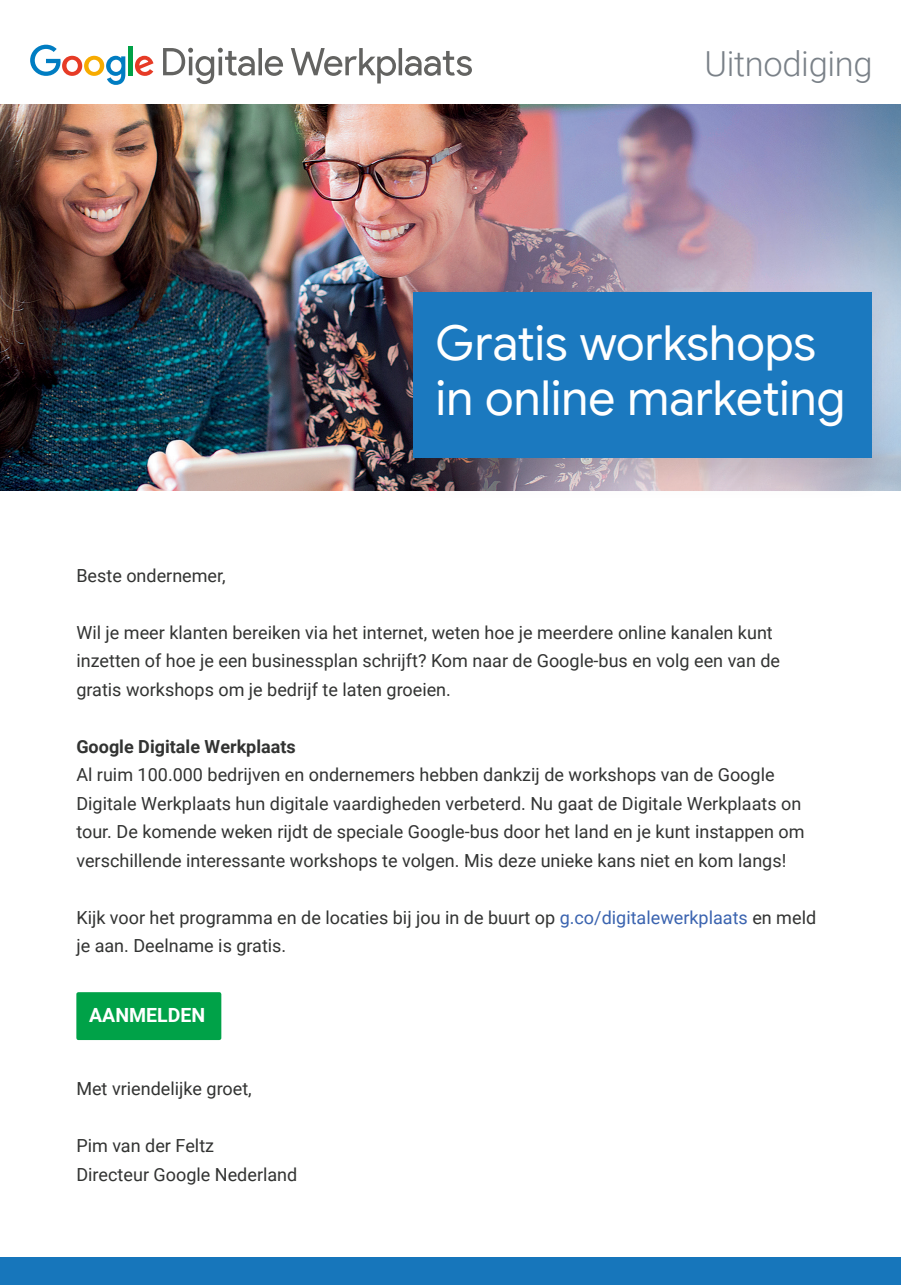
<style>
.page{position:relative;width:901px;height:1285px;background:#fff}
.page>*{position:absolute;margin:0;border:0;box-sizing:border-box;transform-origin:0 0}
.t1{font:48.15px "Google Sans";color:#fff}
.t2{font:300 34.5px "Roboto";letter-spacing:-.01em;color:#7a8188}
.t3{font:700 19.5px "Roboto";color:#fff}
.t4{font:18px/28.5px "Roboto";color:#323332}
.t5{font:700 18px "Roboto";color:#323332}
.s1{color:#3a63af}
</style>
<div class="page">
<div style="left:76px;top:991px;width:145px;height:48px;background:#00a248;border-radius:2px"></div>
<div style="left:0;top:1257px;width:900px;height:27px;background:#1776bb"></div>
<img style="left:0;top:105px;width:900px;height:385px">
<svg style="left:30px;top:45px;width:95px;height:40px"></svg>
<div style="left:128px;top:46px;width:5px;height:29px;background:#00a147"></div>
<svg style="left:135px;top:56px;width:18px;height:20px"></svg>
<svg style="left:163px;top:48px;width:308px;height:36px"></svg>
<div style="left:383px;top:278px;width:517px;height:225px;background:#231f20;opacity:.15"></div>
<div style="left:413px;top:292px;width:458px;height:166px;background:#1b79bf"></div>
<p class="t2" style="left:704px;top:39px;width:170px">Uitnodiging</p>
<p class="t4" style="left:76px;top:560px;width:151px">Beste ondernemer,</p>
<p class="t1" style="left:435px;top:313px;width:382px">Gratis workshops</p>
<p class="t1" style="left:435px;top:368px;width:411px">in online marketing</p>
<p class="t4" style="left:76px;top:617px;width:705px">Wil je meer klanten bereiken via het internet, weten hoe je meerdere online kanalen kunt inzetten of hoe je een businessplan schrijft? Kom naar de Google-bus en volg een van de gratis workshops om je bedrijf te laten groeien.</p>
<p class="t5" style="left:76px;top:733px;width:221px">Google Digitale Werkplaats</p>
<p class="t4" style="left:76px;top:759px;width:729px">Al ruim 100.000 bedrijven en ondernemers hebben dankzij de workshops van de Google Digitale Werkplaats hun digitale vaardigheden verbeterd. Nu gaat de Digitale Werkplaats on tour. De komende weken rijdt de speciale Google-bus door het land en je kunt instappen om verschillende interessante workshops te volgen. Mis deze unieke kans niet en kom langs!</p>
<p class="t4" style="left:76px;top:902px;width:741px">Kijk voor het programma en de locaties bij jou in de buurt op <span class="s1">g.co/digitalewerkplaats</span> en meld je aan. Deelname is gratis.</p>
<p class="t3" style="left:89px;top:1001px;width:118px">AANMELDEN</p>
<p class="t4" style="left:76px;top:1073px;width:177px">Met vriendelijke groet,</p>
<p class="t4" style="left:76px;top:1130px;width:139px">Pim van der Feltz</p>
<p class="t4" style="left:76px;top:1158px;width:222px">Directeur Google Nederland</p>
</div>
